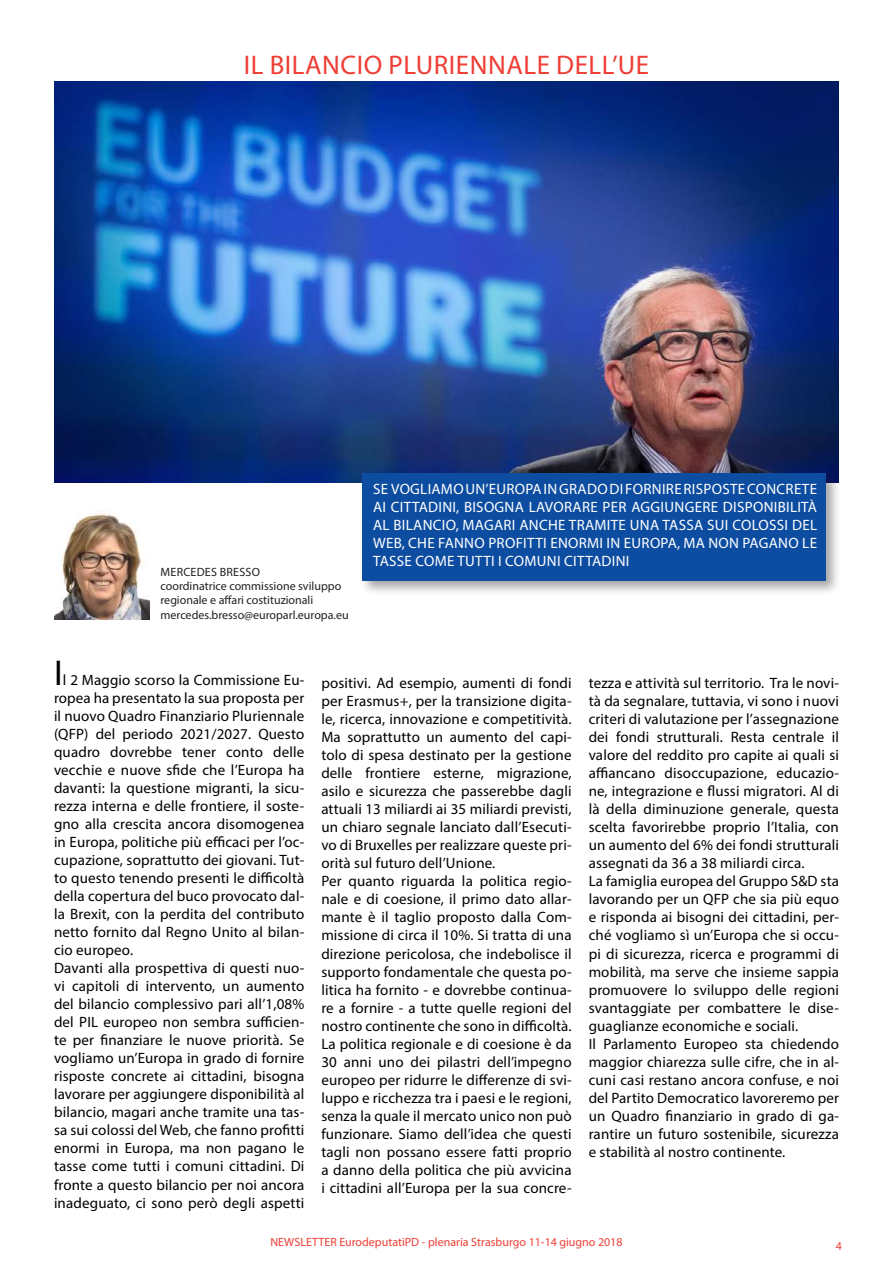
<style>
.page{position:relative;width:893px;height:1263px;background:#fff}
.page>*{position:absolute;margin:0;border:0;box-sizing:border-box;transform-origin:0 0}
.t1{font:36px "Myriad Pro";color:#000}
.t2{font:27px "Myriad Pro";letter-spacing:.02em;color:#ee3e35}
.t3{font:15px/18px "Myriad Pro";letter-spacing:.01em;color:#000}
.t4{font:15px/18px "Myriad Pro";letter-spacing:.02em;color:#fff;text-align:justify}
.t5{font:12px/14.4px "Myriad Pro";color:#231f20}
.t6{font:12px "Myriad Pro";color:#ee3e35}
</style>
<div class="page">
<img style="left:54px;top:82px;width:785px;height:401px">
<div style="left:359px;top:470px;width:482px;height:126px;background:#231f20;opacity:.4"></div>
<div style="left:362px;top:473px;width:464px;height:108px;background:#0d4da1"></div>
<img style="left:54px;top:511px;width:95px;height:109px">
<h2 class="t2" style="left:244px;top:49px;width:407px">IL BILANCIO PLURIENNALE DELL’UE</h2>
<p class="t5" style="left:161px;top:564px;width:190px">MERCEDES BRESSO<br>coordinatrice commissione sviluppo regionale e affari costituzionali mercedes.bresso@europarl.europa.eu</p>
<p class="t4" style="left:373px;top:480px;width:446px">SE VOGLIAMO UN’EUROPA IN GRADO DI FORNIRE RISPOSTE CONCRETE AI CITTADINI, BISOGNA LAVORARE PER AGGIUNGERE DISPONIBILITÀ AL BILANCIO, MAGARI ANCHE TRAMITE UNA TASSA SUI COLOSSI DEL WEB, CHE FANNO PROFITTI ENORMI IN EUROPA, MA NON PAGANO LE TASSE COME TUTTI I COMUNI CITTADINI</p>
<h1 class="t1" style="left:54px;top:651px;width:10px">I</h1>
<p class="t3" style="left:54px;top:671px;width:252px;text-indent:9px">l 2 Maggio scorso la Commissione Eu&shy;ropea ha presentato la sua proposta per il nuovo Quadro Finanziario Pluriennale (QFP) del periodo 2021/2027. Questo quadro dovrebbe tener conto delle vecchie e nuove sfide che l’Europa ha davanti: la questione migranti, la sicu&shy;rezza interna e delle frontiere, il soste&shy;gno alla crescita ancora disomogenea in Europa, politiche più efficaci per l’oc&shy;cupazione, soprattutto dei giovani. Tut&shy;to questo tenendo presenti le difficoltà della copertura del buco provocato dal&shy;la Brexit, con la perdita del contributo netto fornito dal Regno Unito al bilan&shy;cio europeo.<br>Davanti alla prospettiva di questi nuo&shy;vi capitoli di intervento, un aumento del bilancio complessivo pari all’1,08% del PIL europeo non sembra sufficien&shy;te per finanziare le nuove priorità. Se vogliamo un’Europa in grado di fornire risposte concrete ai cittadini, bisogna lavorare per aggiungere disponibilità al bilancio, magari anche tramite una tas&shy;sa sui colossi del Web, che fanno profitti enormi in Europa, ma non pagano le tasse come tutti i comuni cittadini. Di fronte a questo bilancio per noi ancora inadeguato, ci sono però degli aspetti</p>
<p class="t3" style="left:321px;top:674px;width:252px">positivi. Ad esempio, aumenti di fondi per Erasmus+, per la transizione digita&shy;le, ricerca, innovazione e competitività.<br>Ma soprattutto un aumento del capi&shy;tolo di spesa destinato per la gestione delle frontiere esterne, migrazione, asilo e sicurezza che passerebbe dagli attuali 13 miliardi ai 35 miliardi previsti, un chiaro segnale lanciato dall’Esecuti&shy;vo di Bruxelles per realizzare queste pri&shy;orità sul futuro dell’Unione.<br>Per quanto riguarda la politica regio&shy;nale e di coesione, il primo dato allar&shy;mante è il taglio proposto dalla Com&shy;missione di circa il 10%. Si tratta di una direzione pericolosa, che indebolisce il supporto fondamentale che questa po&shy;litica ha fornito - e dovrebbe continua&shy;re a fornire - a tutte quelle regioni del nostro continente che sono in difficoltà.<br>La politica regionale e di coesione è da 30 anni uno dei pilastri dell’impegno europeo per ridurre le differenze di svi&shy;luppo e ricchezza tra i paesi e le regioni, senza la quale il mercato unico non può funzionare. Siamo dell’idea che questi tagli non possano essere fatti proprio a danno della politica che più avvicina i cittadini all’Europa per la sua concre-</p>
<p class="t3" style="left:589px;top:674px;width:252px">tezza e attività sul territorio. Tra le novi&shy;tà da segnalare, tuttavia, vi sono i nuovi criteri di valutazione per l’assegnazione dei fondi strutturali. Resta centrale il valore del reddito pro capite ai quali si affiancano disoccupazione, educazio&shy;ne, integrazione e flussi migratori. Al di là della diminuzione generale, questa scelta favorirebbe proprio l’Italia, con un aumento del 6% dei fondi strutturali assegnati da 36 a 38 miliardi circa.<br>La famiglia europea del Gruppo S&amp;D sta lavorando per un QFP che sia più equo e risponda ai bisogni dei cittadini, per&shy;ché vogliamo sì un’Europa che si occu&shy;pi di sicurezza, ricerca e programmi di mobilità, ma serve che insieme sappia promuovere lo sviluppo delle regioni svantaggiate per combattere le dise&shy;guaglianze economiche e sociali.<br>Il Parlamento Europeo sta chiedendo maggior chiarezza sulle cifre, che in al&shy;cuni casi restano ancora confuse, e noi del Partito Democratico lavoreremo per un Quadro finanziario in grado di ga&shy;rantire un futuro sostenibile, sicurezza e stabilità al nostro continente.</p>
<p class="t6" style="left:270px;top:1235px;width:354px">NEWSLETTER EurodeputatiPD - plenaria Strasburgo 11-14 giugno 2018</p>
<p class="t6" style="left:836px;top:1238px;width:8px">4</p>
</div>
